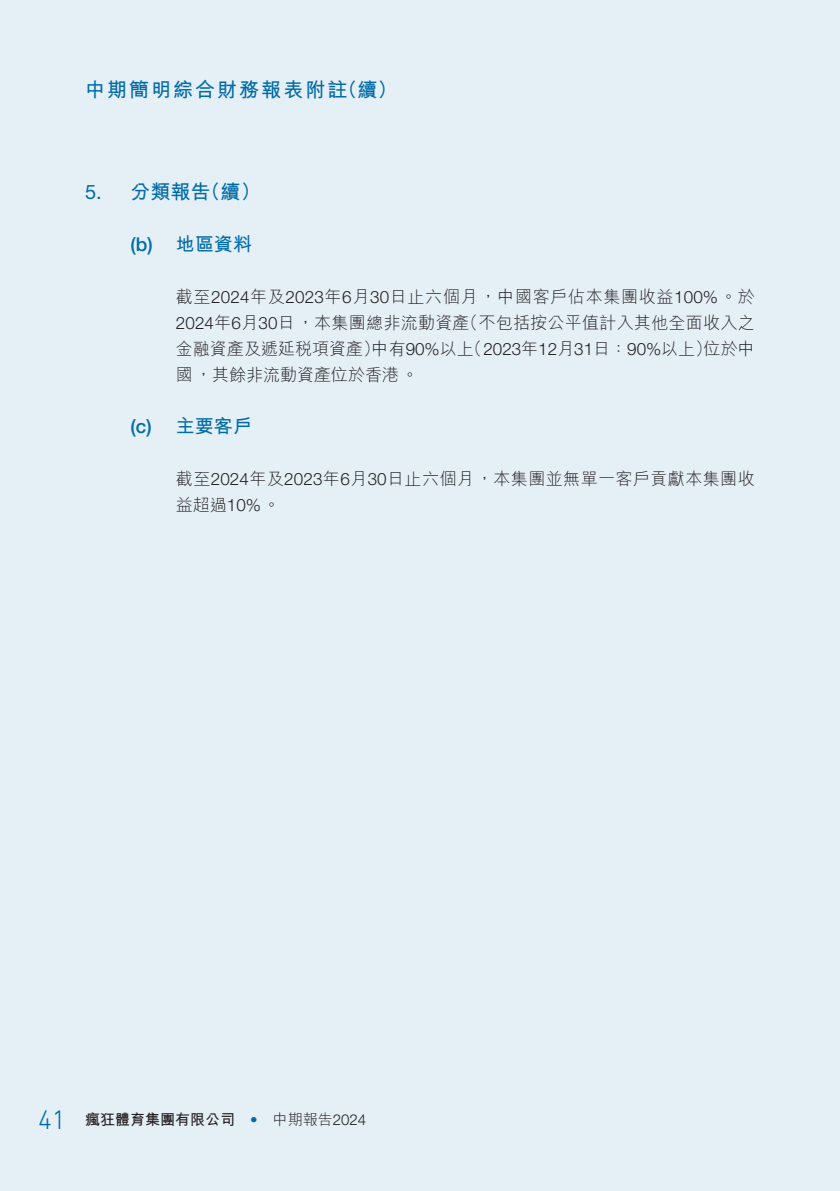
<style>
.page{position:relative;width:840px;height:1191px;background:#fff}
.page>*{position:absolute;margin:0;border:0;box-sizing:border-box;transform-origin:0 0}
.t1{font:300 27.2px "DIN Next LT Pro";color:#006ba7;scale:.95 1}
.t2{font:700 20px "M Hei HK";letter-spacing:.1em;color:#006ba7}
.t3{font:20px "Helvetica Neue LT Pro";color:#006ba7}
.t4{font:700 19px "M Hei HK";color:#006ba7}
.t5{font:500 19px "Helvetica Neue LT Pro";color:#006ba7}
.t6{font:300 17px/26px "M Hei HK";letter-spacing:.015em;color:#231f20}
.t7{font:300 17px "Helvetica Neue LT Pro";color:#231f20}
.t8{font:700 15px "M Hei HK";color:#231f20}
.t9{font:300 15px "M Hei HK";color:#231f20}
.t10{font:300 15px "Helvetica Neue LT Pro";color:#006ba7}
.s1{font-family:"Helvetica Neue LT Pro"}
.s2{font-family:"M Hei HK"}
</style>
<div class="page">
<div style="left:0;top:0;width:838px;height:1191px;background:#e5eff6"></div>
<p class="t2" style="left:85px;top:75px;width:263px">中期簡明綜合財務報表附註</p>
<p class="t2" style="left:337px;top:75px;width:61px">（續(</p>
<p class="t3" style="left:85px;top:180px;width:18px">5.</p>
<p class="t2" style="left:200px;top:177px;width:62px">（續(</p>
<p class="t2" style="left:130px;top:177px;width:81px">分類報告</p>
<p class="t5" style="left:130px;top:233px;width:24px">b( )</p>
<p class="t5" style="left:130px;top:415px;width:23px">c( )</p>
<p class="t4" style="left:176px;top:230px;width:77px">地區資料</p>
<p class="t6" style="left:176px;top:284px;width:580px;text-align:right">截至<span class="s1">2024</span>年及<span class="s1">2023</span>年 月<span class="s1">6 30</span>日止六個月，中國客戶佔本集團收益<span class="s1">100%</span>。於（不包括按公平值計入其他全面收入之</p>
<p class="t6" style="left:176px;top:310px;width:295px"><span class="s1">2024</span>年月<span class="s1">6 30</span>日，本集團總非流動資產</p>
<p class="t6" style="left:176px;top:336px;width:244px">金融資產及遞延稅項資產）<br>國，其餘非流動資產位於香港。</p>
<p class="t4" style="left:176px;top:412px;width:77px">主要客戶</p>
<p class="t7" style="left:465px;top:339px;width:248px"><span class="s2">（</span>2023<span class="s2">年</span>12<span class="s2">月</span>31<span class="s2">日：</span>90%<span class="s2">以上）</span></p>
<p class="t6" style="left:703px;top:336px;width:52px">位於中</p>
<p class="t6" style="left:371px;top:336px;width:104px">中有<span class="s1">90%</span>以上</p>
<p class="t6" style="left:176px;top:466px;width:580px">截至<span class="s1">2024</span>年及<span class="s1">2023</span>年 月<span class="s1">6 30</span>日止六個月，本集團並無單一客戶貢獻本集團收益超過<span class="s1">10%</span>。</p>
<h1 class="t1" style="left:38px;top:1104px;width:31px">41</h1>
<p class="t8" style="left:85px;top:1108px;width:151px">瘋狂體育集團有限公司</p>
<p class="t10" style="left:250px;top:1110px;width:9px">•</p>
<p class="t9" style="left:273px;top:1108px;width:95px">中期報告<span class="s1">2024</span></p>
</div>
